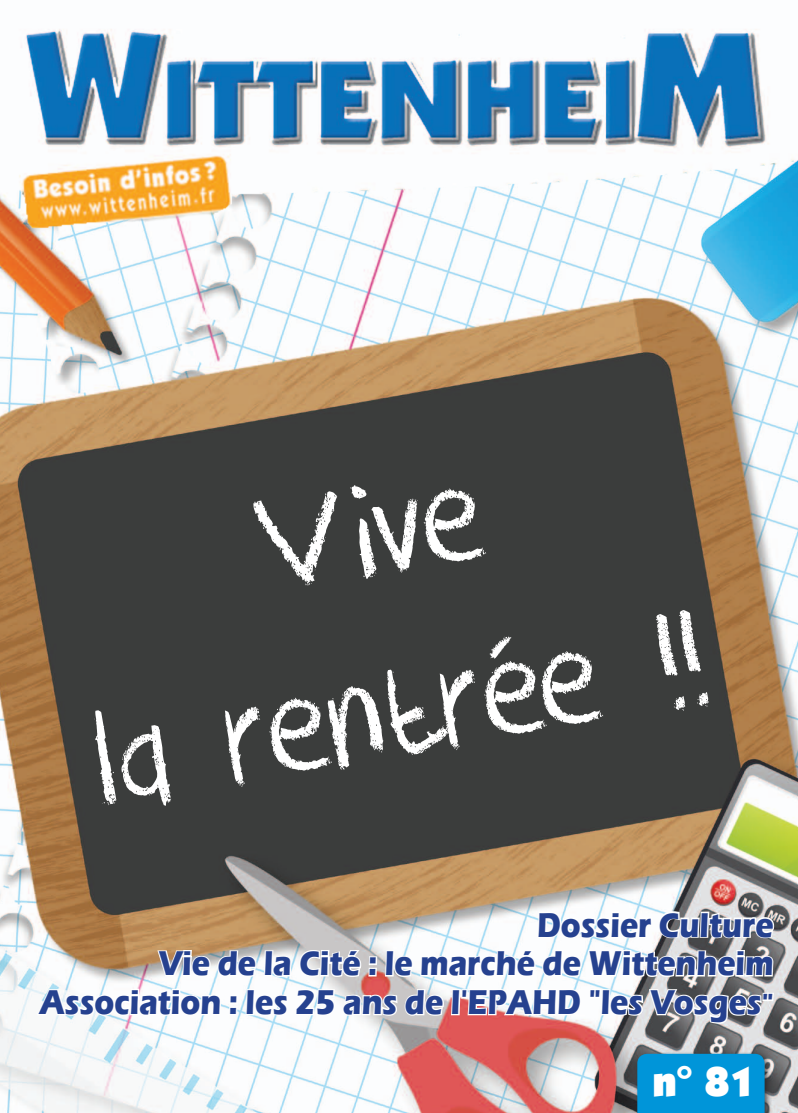
<style>
.page{position:relative;width:798px;height:1113px;background:#fff}
.page>*{position:absolute;margin:0;border:0;box-sizing:border-box;transform-origin:0 0}
.t1{font:150px/179.9px "DK Crayon Crumble";color:#fff;text-align:center}
.t2{font:900 42px "Kabel IT Cby BT";color:#fff;scale:1.07 1}
.t3{font:700 35.38px/38.8px "Eras ITC";color:#25418f;text-align:right;scale:.86 1}
.s1{font-size:175px}
.s2{font-size:30px}
</style>
<div class="page">
<img style="left:0;top:248px;width:797px;height:865px">
<img style="left:0;top:29px;width:797px;height:219px">
<svg style="left:35px;top:794px;width:740px;height:319px"></svg>
<h1 class="t1" style="left:45px;top:503px;width:626px;rotate:-10deg"><span class="s1">V</span>ive<br>la rentrée !!</h1>
<p class="t3" style="left:40px;top:905px;width:854px">Dossier Culture<br>Vie de la Cité : le marché de Wittenheim<br>Association : les 25 ans de l'EPAHD "les Vosges<span class="s2">"</span></p>
<p class="t2" style="left:651px;top:1055px;width:98px">n° 81</p>
</div>
